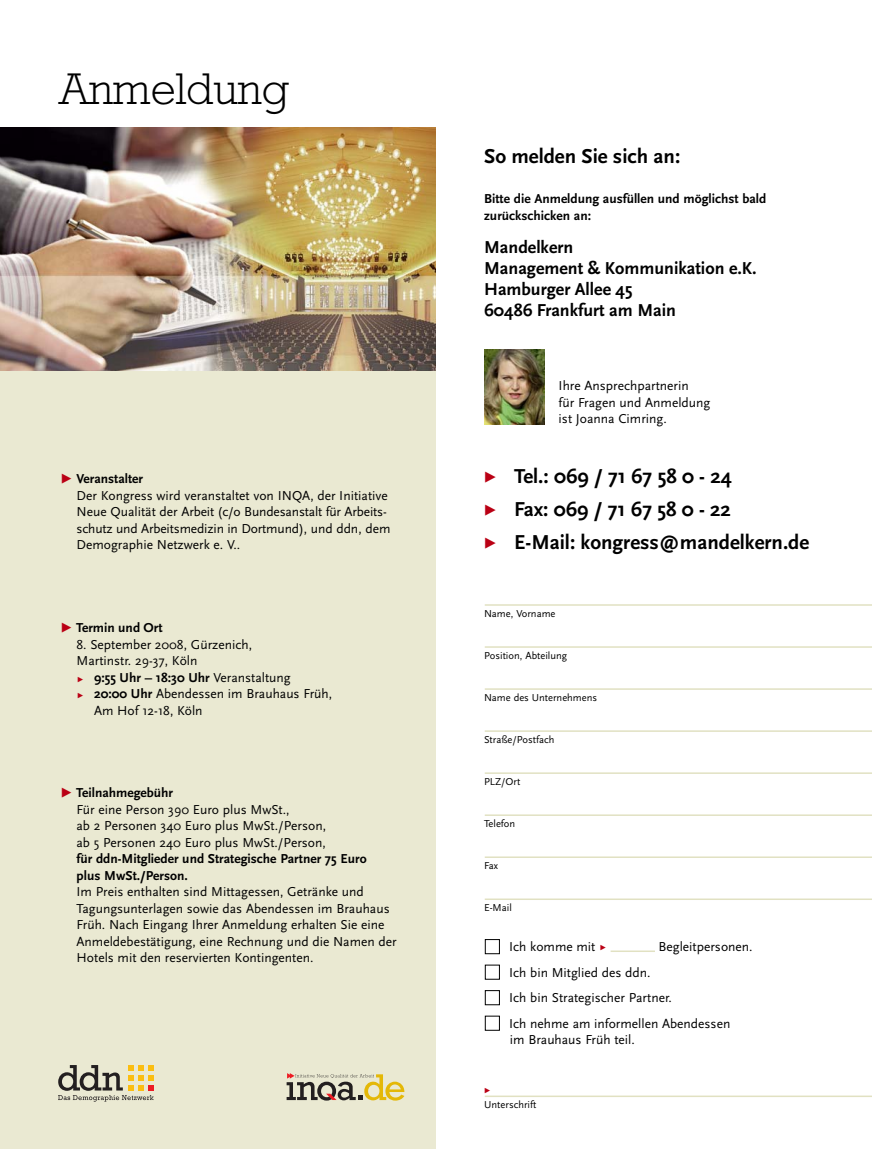
<style>
.page{position:relative;width:872px;height:1149px;background:#fff}
.page>*{position:absolute;margin:0;border:0;box-sizing:border-box;transform-origin:0 0}
.t1{font:300 45px "Rockwell Std";color:#000}
.t2{font:700 21px/33px "Scala Sans";color:#000}
.t3{font:700 18px/21px "Scala Sans";color:#000}
.t4{font:13.5px/16.5px "Scala Sans";color:#000}
.t5{font:700 13.5px/16.5px "Scala Sans";color:#000}
.t6{font:10.5px "Scala Sans";color:#000}
.t7{font:700 7.5px "Scala Sans";color:#ba0014}
.s1{font-weight:700;color:#ba0014}
.s2{font-weight:700}
.s3{color:#ba0014}
.s4{font-size:7.5px;color:#ba0014}
.s5{font-weight:400}
.s6{font-weight:700;font-size:7.5px;color:#ba0014}
.s7{font-size:15px;color:#ba0014}
</style>
<div class="page">
<hr style="left:485px;top:604px;width:387px;height:1px;background:#e1e1c2">
<hr style="left:485px;top:646px;width:387px;height:1px;background:#e1e1c2">
<hr style="left:485px;top:688px;width:387px;height:1px;background:#e1e1c2">
<hr style="left:485px;top:730px;width:387px;height:1px;background:#e1e1c2">
<hr style="left:485px;top:772px;width:387px;height:1px;background:#e1e1c2">
<hr style="left:485px;top:814px;width:387px;height:1px;background:#e1e1c2">
<hr style="left:485px;top:856px;width:387px;height:1px;background:#e1e1c2">
<hr style="left:485px;top:898px;width:387px;height:1px;background:#e1e1c2">
<hr style="left:871px;top:0;width:1px;height:1148px;background:#eae9d2">
<div style="left:0;top:370px;width:436px;height:778px;background:#eae9d2"></div>
<img style="left:0;top:128px;width:436px;height:242px">
<img style="left:485px;top:349px;width:59px;height:75px">
<div style="left:485px;top:938px;width:15px;height:15px;border:1px solid #000"></div>
<div style="left:485px;top:964px;width:15px;height:15px;border:1px solid #000"></div>
<div style="left:485px;top:989px;width:15px;height:15px;border:1px solid #000"></div>
<div style="left:485px;top:1015px;width:15px;height:15px;border:1px solid #000"></div>
<hr style="left:610px;top:950px;width:45px;height:1px;background:#e1e1c2">
<hr style="left:485px;top:1095px;width:387px;height:1px;background:#e1e1c2">
<svg style="left:286px;top:1073px;width:118px;height:27px"></svg>
<svg style="left:58px;top:1065px;width:96px;height:36px"></svg>
<h1 class="t1" style="left:60px;top:74px;width:230px">Anmeldung</h1>
<p class="t4" style="left:77px;top:472px;width:315px;text-indent:-17px"><span class="s1">Ω</span> <span class="s2">Veranstalter<br></span>Der Kongress wird veranstaltet von INQA, der Initiative Neue Qualität der Arbeit (c/o Bundesanstalt für Arbeits&shy;schutz und Arbeitsmedizin in Dortmund), und ddn, dem Demographie Netzwerk e. V..</p>
<p class="t5" style="left:60px;top:620px;width:104px"><span class="s3">Ω</span> Termin und Ort</p>
<p class="t4" style="left:77px;top:637px;width:177px">8. September 2008, Gürzenich,</p>
<p class="t4" style="left:77px;top:653px;width:122px">Martinstr. 29-37, Köln</p>
<p class="t5" style="left:77px;top:669px;width:216px"><span class="s4">Ω</span> 9:55 Uhr – 18:30 Uhr <span class="s5">Veranstaltung</span></p>
<p class="t4" style="left:77px;top:686px;width:257px"><span class="s6">Ω</span> <span class="s2">20:00 Uhr</span> Abendessen im Brauhaus Früh,</p>
<p class="t4" style="left:94px;top:703px;width:110px">Am Hof 12-18, Köln</p>
<p class="t4" style="left:77px;top:785px;width:251px;text-indent:-17px"><span class="s1">Ω</span> <span class="s2">Teilnahmegebühr<br></span>Für eine Person 390 Euro plus MwSt.,<br>ab 2 Personen 340 Euro plus MwSt./Person, ab 5 Personen 240 Euro plus MwSt./Person,</p>
<p class="t5" style="left:77px;top:851px;width:291px">für ddn-Mitglieder und Strategische Partner 75 Euro plus MwSt./Person.</p>
<p class="t4" style="left:77px;top:884px;width:322px">Im Preis enthalten sind Mittagessen, Getränke und Tagungsunterlagen sowie das Abendessen im Brauhaus Früh. Nach Eingang Ihrer Anmeldung erhalten Sie eine Anmeldebestätigung, eine Rechnung und die Namen der Hotels mit den reservierten Kontingenten.</p>
<h2 class="t2" style="left:484px;top:141px;width:198px">So melden Sie sich an:</h2>
<p class="t5" style="left:484px;top:192px;width:283px">Bitte die Anmeldung ausfüllen und möglichst bald zurückschicken an:</p>
<h3 class="t3" style="left:484px;top:238px;width:274px">Mandelkern<br>Management &amp; Kommunikation e.K.<br>Hamburger Allee 45<br>60486 Frankfurt am Main</h3>
<p class="t4" style="left:558px;top:378px;width:153px">Ihre Ansprechpartnerin<br>für Fragen und Anmeldung ist Joanna Cimring.</p>
<h2 class="t2" style="left:482px;top:461px;width:328px"><span class="s7">Ω</span> Tel.: 069 / 71 67 58 0 - 24<br><span class="s7">Ω</span> Fax: 069 / 71 67 58 0 - 22<br><span class="s7">Ω</span> E-Mail: kongress@mandelkern.de</h2>
<p class="t6" style="left:484px;top:609px;width:73px">Name, Vorname</p>
<p class="t6" style="left:484px;top:651px;width:85px">Position, Abteilung</p>
<p class="t6" style="left:484px;top:693px;width:115px">Name des Unternehmens</p>
<p class="t6" style="left:484px;top:735px;width:72px">Straße/Postfach</p>
<p class="t6" style="left:484px;top:777px;width:38px">PLZ/Ort</p>
<p class="t6" style="left:484px;top:819px;width:33px">Telefon</p>
<p class="t6" style="left:484px;top:861px;width:15px">Fax</p>
<p class="t6" style="left:484px;top:903px;width:29px">E-Mail</p>
<p class="t7" style="left:483px;top:1087px;width:9px">Ω</p>
<p class="t4" style="left:509px;top:939px;width:99px">Ich komme mit <span class="s6">Ω</span></p>
<p class="t4" style="left:658px;top:939px;width:96px">Begleitpersonen.</p>
<p class="t4" style="left:509px;top:960px;width:223px;line-height:25.5px">Ich bin Mitglied des ddn.<br>Ich bin Strategischer Partner.<br>Ich nehme am informellen Abendessen</p>
<p class="t4" style="left:510px;top:1032px;width:126px">im Brauhaus Früh teil.</p>
<p class="t6" style="left:484px;top:1099px;width:54px">Unterschrift</p>
</div>
